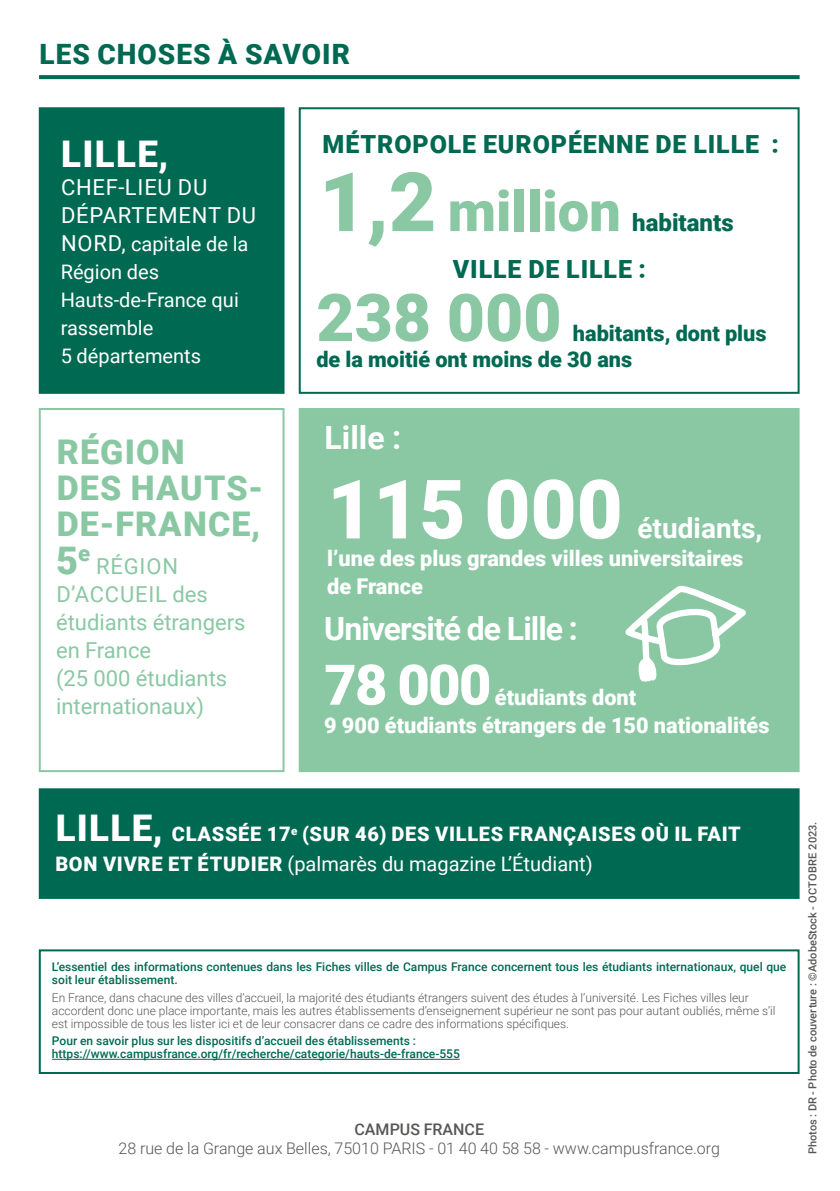
<style>
.page{position:relative;width:840px;height:1191px;background:#fff}
.page>*{position:absolute;margin:0;border:0;box-sizing:border-box;transform-origin:0 0}
.t1{font:900 82px "Roboto";color:#fff}
.t2{font:900 66px "Roboto";color:#8ac8a4}
.t3{font:900 56px "Roboto";color:#8ac8a4}
.t4{font:900 56px "Roboto";color:#fff}
.t5{font:900 38px "Roboto";color:#8ac8a4}
.t6{font:900 36.8px "Roboto";letter-spacing:.035em;color:#fff}
.t7{font:900 34px/36px "Roboto";letter-spacing:.035em;color:#8ac8a4}
.t8{font:700 32px "Roboto";letter-spacing:-.03em;color:#fff}
.t9{font:900 28px "Roboto";letter-spacing:.035em;color:#006952}
.t10{font:700 28px "Roboto";color:#fff}
.t11{font:900 25px "Roboto";letter-spacing:.035em;color:#006952}
.t12{font:900 24px "Roboto";color:#006952}
.t13{font:22px/28px "Roboto";color:#8ac8a4}
.t14{font:22px/28px "Roboto";letter-spacing:.035em;color:#fff}
.t15{font:900 21.8px/28px "Roboto";color:#fff}
.t16{font:900 21.8px/26px "Roboto";color:#006952}
.t17{font:900 20px/30px "Roboto";letter-spacing:.035em;color:#fff}
.t18{font:20px/28px "Roboto";color:#fff}
.t19{font:300 16px "Roboto";color:#575756}
.t20{font:500 16px "Roboto";color:#575756}
.t21{font:300 12px/13px "Roboto";color:#575756}
.t22{font:500 12px/13px "Roboto";color:#006952}
.t23{font:500 11px "Roboto";color:#575756}
.s1{font-size:22px}
.s2{font-size:82px}
.s3{font-size:36.8px}
.s4{font-weight:400}
</style>
<div class="page">
<svg style="left:39px;top:75px;width:760px;height:4px;background:#086d57"></svg>
<div style="left:39px;top:788px;width:760px;height:111px;background:#006952"></div>
<svg style="left:38px;top:408px;width:247px;height:365px"></svg>
<div style="left:39px;top:107px;width:245px;height:287px;background:#006952"></div>
<div style="left:298px;top:408px;width:501px;height:364px;background:#8ac8a4"></div>
<svg style="left:617px;top:586px;width:137px;height:100px"></svg>
<svg style="left:298px;top:107px;width:502px;height:287px"></svg>
<svg style="left:38px;top:949px;width:762px;height:125px"></svg>
<hr style="left:52px;top:1059px;width:407px;height:1px;background:#006952">
<h3 class="t9" style="left:40px;top:34px;width:312px">LES CHOSES À SAVOIR</h3>
<h3 class="t6" style="left:61px;top:128px;width:109px">LILLE,</h3>
<h3 class="t14" style="left:61px;top:172px;width:196px">CHEF-LIEU DU<br>DÉPARTEMENT DU</h3>
<h3 class="t18" style="left:61px;top:229px;width:189px"><span class="s1">NORD,</span> capitale de la<br>Région des<br>Hauts-de-France qui rassemble<br>5 départements</h3>
<h3 class="t7" style="left:57px;top:432px;width:208px">RÉGION<br>DES HAUTS-<br>DE-FRANCE,</h3>
<h3 class="t5" style="left:56px;top:533px;width:36px">5<sup>e</sup></h3>
<h3 class="t13" style="left:56px;top:551px;width:191px;text-indent:40px">RÉGION<br>D’ACCUEIL des étudiants étrangers en France<br>(25 000 étudiants internationaux)</h3>
<h3 class="t11" style="left:322px;top:127px;width:457px">MÉTROPOLE EUROPÉENNE DE LILLE :</h3>
<h3 class="t3" style="left:319px;top:172px;width:303px"><span class="s2">1,2</span> million</h3>
<h3 class="t12" style="left:631px;top:206px;width:103px">habitants</h3>
<h3 class="t11" style="left:452px;top:252px;width:194px">VILLE DE LILLE :</h3>
<h2 class="t2" style="left:316px;top:271px;width:246px">238 000</h2>
<h3 class="t16" style="left:316px;top:319px;width:451px;text-indent:256px">habitants, dont plus de la moitié ont moins de 30 ans</h3>
<h3 class="t8" style="left:324px;top:415px;width:78px">Lille :</h3>
<h1 class="t1" style="left:327px;top:452px;width:297px">115 000</h1>
<h3 class="t10" style="left:637px;top:509px;width:126px">étudiants,</h3>
<h3 class="t15" style="left:327px;top:544px;width:417px">l’une des plus grandes villes universitaires de France</h3>
<h3 class="t8" style="left:324px;top:606px;width:255px">Université de Lille :</h3>
<h3 class="t4" style="left:324px;top:645px;width:168px">78 000</h3>
<h3 class="t15" style="left:324px;top:682px;width:446px;text-indent:170px">étudiants dont<br>9 900 étudiants étrangers de 150 nationalités</h3>
<h3 class="t17" style="left:55px;top:818px;width:686px"><span class="s3">LILLE,</span> CLASSÉE 17<sup>e</sup> (SUR 46) DES VILLES FRANÇAISES OÙ IL FAIT<br>BON VIVRE ET ÉTUDIER <span class="s4">(palmarès du magazine L’Étudiant)</span></h3>
<p class="t22" style="left:52px;top:959px;width:735px">L’essentiel des informations contenues dans les Fiches villes de Campus France concernent tous les étudiants internationaux, quel que soit leur établissement.</p>
<p class="t21" style="left:52px;top:990px;width:724px">En France, dans chacune des villes d’accueil, la majorité des étudiants étrangers suivent des études à l’université. Les Fiches villes leur accordent donc une place importante, mais les autres établissements d’enseignement supérieur ne sont pas pour autant oubliés, même s’il est impossible de tous les lister ici et de leur consacrer dans ce cadre des informations spécifiques.</p>
<p class="t22" style="left:52px;top:1034px;width:409px">Pour en savoir plus sur les dispositifs d’accueil des établissements : https://www.campusfrance.org/fr/recherche/categorie/hauts-de-france-555</p>
<h3 class="t20" style="left:354px;top:1118px;width:131px">CAMPUS FRANCE</h3>
<h3 class="t19" style="left:119px;top:1137px;width:602px">28 rue de la Grange aux Belles, 75010 PARIS - 01 40 40 58 58 - www.campusfrance.org</h3>
<p class="t23" style="left:804px;top:1154px;width:334px;rotate:-90deg">Photos : DR - Photo de couverture : ©AdobeStock - OCTOBRE 2023.</p>
</div>
